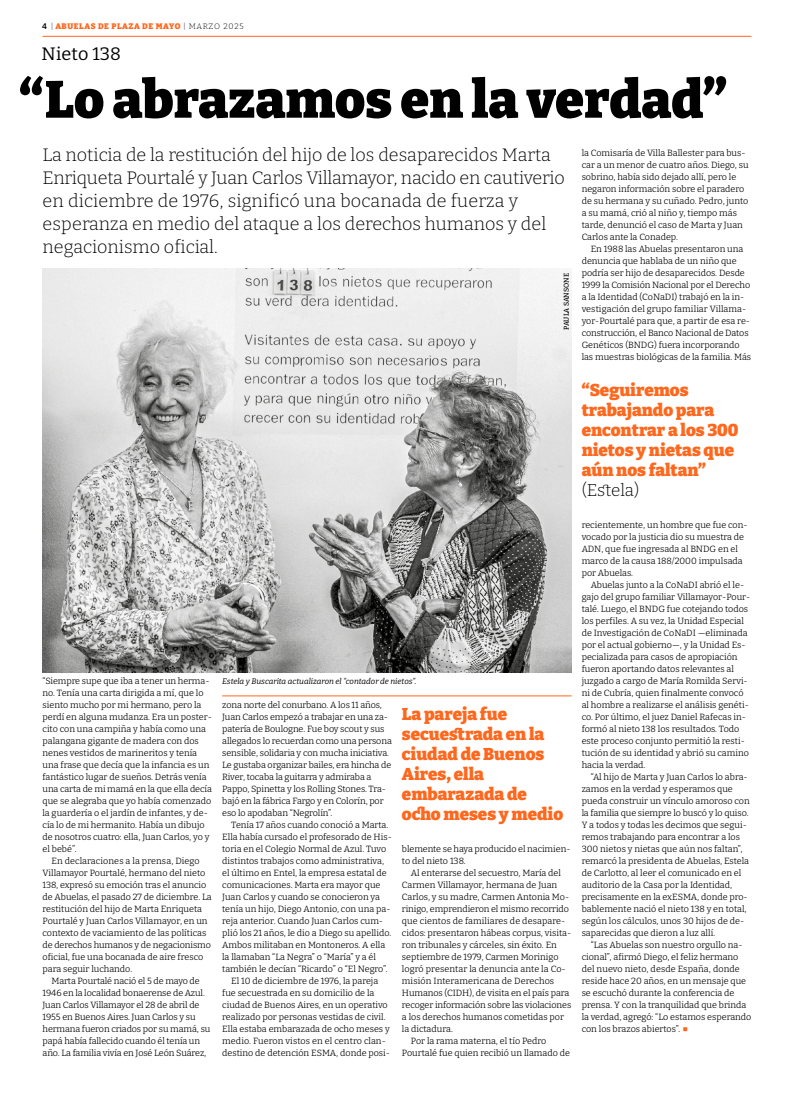
<style>
.page{position:relative;width:794px;height:1106px;background:#fff}
.page>*{position:absolute;margin:0;border:0;box-sizing:border-box;transform-origin:0 0}
.t1{font:900 52px "Bitter";color:#000}
.t2{font:300 18px/23px "Bitter";color:#000}
.t3{font:18px "Bitter";letter-spacing:.01em;color:#000}
.t4{font:900 17px/20px "Bitter";color:#ff671d}
.t5{font:300 17px "Bitter";color:#000}
.t6{font:100 9px/12px "Bitter";color:#000}
.t7{font:italic 8px "Bitter";color:#000}
.t8{font:900 8px "Bitter";letter-spacing:.075em;color:#ff671d}
.t9{font:500 7px "Bitter";letter-spacing:-.015em;color:#000}
.s1{font-weight:600;color:#000}
.s2{font-weight:300;color:#000}
.s3{font-weight:400;color:#ff671d}
</style>
<div class="page">
<hr style="left:43px;top:36px;width:708px;height:1px;background:#ff671d">
<img style="left:43px;top:269px;width:529px;height:403px">
<hr style="left:222px;top:695px;width:350px;height:1px;background:#ff671d">
<p class="t8" style="left:42px;top:21px;width:203px"><span class="s1">4</span> <span class="s2">|</span> ABUELAS DE PLAZA DE MAYO <span class="s2">| MARZO 2025</span></p>
<h2 class="t3" style="left:42px;top:42px;width:81px">Nieto 138</h2>
<h1 class="t1" style="left:20px;top:67px;width:708px">“Lo abrazamos en la verdad”</h1>
<p class="t2" style="left:43px;top:143px;width:524px">La noticia de la restitución del hijo de los desaparecidos Marta Enriqueta Pourtalé y Juan Carlos Villamayor, nacido en cautiverio en diciembre de 1976, significó una bocanada de fuerza y esperanza en medio del ataque a los derechos humanos y del negacionismo oficial.</p>
<p class="t9" style="left:562px;top:330px;width:59px;rotate:-90deg">PAULA SANSONE</p>
<p class="t6" style="left:43px;top:675px;width:171px">“Siempre supe que iba a tener un herma&shy;no. Tenía una carta dirigida a mí, que lo siento mucho por mi hermano, pero la perdí en alguna mudanza. Era un poster&shy;cito con una campiña y había como una palangana gigante de madera con dos nenes vestidos de marineritos y tenía una frase que decía que la infancia es un fantástico lugar de sueños. Detrás venía una carta de mi mamá en la que ella decía que se alegraba que yo había comenzado la guardería o el jardín de infantes, y de&shy;cía lo de mi hermanito. Había un dibujo de nosotros cuatro: ella, Juan Carlos, yo y el bebé”.</p>
<p class="t6" style="left:43px;top:855px;width:171px;text-indent:9px">En declaraciones a la prensa, Diego Villamayor Pourtalé, hermano del nieto 138, expresó su emoción tras el anuncio de Abuelas, el pasado 27 de diciembre. La restitución del hijo de Marta Enriqueta Pourtalé y Juan Carlos Villamayor, en un contexto de vaciamiento de las políticas de derechos humanos y de negacionismo oficial, fue una bocanada de aire fresco para seguir luchando.</p>
<p class="t6" style="left:43px;top:975px;width:169px;text-indent:9px">Marta Pourtalé nació el 5 de mayo de 1946 en la localidad bonaerense de Azul.<br>Juan Carlos Villamayor el 28 de abril de 1955 en Buenos Aires. Juan Carlos y su hermana fueron criados por su mamá, su papá había fallecido cuando él tenía un año. La familia vivía en José León Suárez,</p>
<p class="t7" style="left:222px;top:676px;width:196px">Estela y Buscarita actualizaron el “contador de nietos”.</p>
<p class="t6" style="left:222px;top:699px;width:171px">zona norte del conurbano. A los 11 años, Juan Carlos empezó a trabajar en una za&shy;patería de Boulogne. Fue boy scout y sus allegados lo recuerdan como una persona sensible, solidaria y con mucha iniciativa.<br>Le gustaba organizar bailes, era hincha de River, tocaba la guitarra y admiraba a Pappo, Spinetta y los Rolling Stones. Tra&shy;bajó en la fábrica Fargo y en Colorín, por eso lo apodaban “Negrolín”.</p>
<p class="t6" style="left:231px;top:819px;width:159px">Tenía 17 años cuando conoció a Marta.</p>
<p class="t6" style="left:222px;top:831px;width:171px">Ella había cursado el profesorado de His-</p>
<p class="t6" style="left:222px;top:843px;width:165px">toria en el Colegio Normal de Azul. Tuvo</p>
<p class="t6" style="left:222px;top:855px;width:163px">distintos trabajos como administrativa,</p>
<p class="t6" style="left:222px;top:867px;width:166px">el último en Entel, la empresa estatal de</p>
<p class="t6" style="left:222px;top:879px;width:160px">comunicaciones. Marta era mayor que</p>
<p class="t6" style="left:222px;top:890px;width:159px">Juan Carlos y cuando se conocieron ya</p>
<p class="t6" style="left:222px;top:902px;width:170px">tenía un hijo, Diego Antonio, con una pa-</p>
<p class="t6" style="left:222px;top:914px;width:162px">reja anterior. Cuando Juan Carlos cum-</p>
<p class="t6" style="left:222px;top:926px;width:171px">plió los 21 años, le dio a Diego su apellido.</p>
<p class="t6" style="left:222px;top:938px;width:164px">Ambos militaban en Montoneros. A ella</p>
<p class="t6" style="left:222px;top:950px;width:155px">la llamaban “La Negra” o “María” y a él</p>
<p class="t6" style="left:222px;top:962px;width:167px">también le decían “Ricardo” o “El Negro”.</p>
<p class="t6" style="left:231px;top:974px;width:148px">El 10 de diciembre de 1976, la pareja</p>
<p class="t6" style="left:222px;top:986px;width:154px">fue secuestrada en su domicilio de la</p>
<p class="t6" style="left:222px;top:998px;width:167px">ciudad de Buenos Aires, en un operativo</p>
<p class="t6" style="left:222px;top:1010px;width:165px">realizado por personas vestidas de civil.</p>
<p class="t6" style="left:222px;top:1022px;width:169px">Ella estaba embarazada de ocho meses y</p>
<p class="t6" style="left:222px;top:1034px;width:165px">medio. Fueron vistos en el centro clan-</p>
<p class="t6" style="left:222px;top:1046px;width:169px">destino de detención ESMA, donde posi-</p>
<h3 class="t4" style="left:402px;top:704px;width:163px">La pareja fue secuestrada en la ciudad de Buenos<br>Aires, ella embarazada de ocho meses y medio</h3>
<p class="t6" style="left:402px;top:842px;width:170px">blemente se haya producido el nacimien&shy;to del nieto 138.</p>
<p class="t6" style="left:411px;top:866px;width:152px">Al enterarse del secuestro, María del</p>
<p class="t6" style="left:402px;top:878px;width:157px">Carmen Villamayor, hermana de Juan</p>
<p class="t6" style="left:402px;top:890px;width:169px">Carlos, y su madre, Carmen Antonia Mo-</p>
<p class="t6" style="left:402px;top:902px;width:169px">rinigo, emprendieron el mismo recorrido</p>
<p class="t6" style="left:402px;top:914px;width:165px">que cientos de familiares de desapare-</p>
<p class="t6" style="left:402px;top:926px;width:171px">cidos: presentaron hábeas corpus, visita-</p>
<p class="t6" style="left:402px;top:938px;width:156px">ron tribunales y cárceles, sin éxito. En</p>
<p class="t6" style="left:402px;top:950px;width:158px">septiembre de 1979, Carmen Morinigo</p>
<p class="t6" style="left:402px;top:962px;width:165px">logró presentar la denuncia ante la Co-</p>
<p class="t6" style="left:402px;top:974px;width:154px">misión Interamericana de Derechos</p>
<p class="t6" style="left:402px;top:986px;width:169px">Humanos (CIDH), de visita en el país para</p>
<p class="t6" style="left:402px;top:998px;width:171px">recoger información sobre las violaciones</p>
<p class="t6" style="left:402px;top:1010px;width:163px">a los derechos humanos cometidas por</p>
<p class="t6" style="left:402px;top:1022px;width:52px">la dictadura.</p>
<p class="t6" style="left:411px;top:1034px;width:137px">Por la rama materna, el tío Pedro</p>
<p class="t6" style="left:402px;top:1046px;width:169px">Pourtalé fue quien recibió un llamado de</p>
<p class="t6" style="left:581px;top:146px;width:169px">la Comisaría de Villa Ballester para bus&shy;car a un menor de cuatro años. Diego, su sobrino, había sido dejado allí, pero le negaron información sobre el paradero de su hermana y su cuñado. Pedro, junto a su mamá, crió al niño y, tiempo más tarde, denunció el caso de Marta y Juan Carlos ante la Conadep.</p>
<p class="t6" style="left:581px;top:242px;width:171px;text-indent:9px">En 1988 las Abuelas presentaron una denuncia que hablaba de un niño que podría ser hijo de desaparecidos. Desde 1999 la Comisión Nacional por el Derecho a la Identidad (CoNaDI) trabajó en la in&shy;vestigación del grupo familiar Villama&shy;yor-Pourtalé para que, a partir de esa re&shy;construcción, el Banco Nacional de Datos Genéticos (BNDG) fuera incorporando las muestras biológicas de la familia. Más</p>
<h3 class="t4" style="left:581px;top:380px;width:158px">“Seguiremos trabajando para encontrar a los 300 nietos y nietas que aún nos faltan”</h3>
<h3 class="t5" style="left:581px;top:479px;width:59px">(Estela)</h3>
<p class="t6" style="left:581px;top:518px;width:167px">recientemente, un hombre que fue con&shy;vocado por la justicia dio su muestra de<br>ADN, que fue ingresada al BNDG en el marco de la causa 188/2000 impulsada por Abuelas.</p>
<p class="t6" style="left:581px;top:578px;width:170px;text-indent:9px">Abuelas junto a la CoNaDI abrió el le&shy;gajo del grupo familiar Villamayor-Pour&shy;talé. Luego, el BNDG fue cotejando todos los perfiles. A su vez, la Unidad Especial de Investigación de CoNaDI —eliminada por el actual gobierno—, y la Unidad Es&shy;pecializada para casos de apropiación fueron aportando datos relevantes al juzgado a cargo de María Romilda Servi&shy;ni de Cubría, quien finalmente convocó al hombre a realizarse el análisis genéti&shy;co. Por último, el juez Daniel Rafecas in&shy;formó al nieto 138 los resultados. Todo este proceso conjunto permitió la resti&shy;tución de su identidad y abrió su camino hacia la verdad.</p>
<p class="t6" style="left:581px;top:770px;width:170px;text-indent:9px">“Al hijo de Marta y Juan Carlos lo abra&shy;zamos en la verdad y esperamos que pueda construir un vínculo amoroso con la familia que siempre lo buscó y lo quiso.<br>Y a todos y todas les decimos que segui&shy;remos trabajando para encontrar a los 300 nietos y nietas que aún nos faltan”, remarcó la presidenta de Abuelas, Estela de Carlotto, al leer el comunicado en el auditorio de la Casa por la Identidad, precisamente en la exESMA, donde pro&shy;bablemente nació el nieto 138 y en total, según los cálculos, unos 30 hijos de de&shy;saparecidas que dieron a luz allí.</p>
<p class="t6" style="left:581px;top:938px;width:171px;text-indent:9px">“Las Abuelas son nuestro orgullo na&shy;cional”, afirmó Diego, el feliz hermano del nuevo nieto, desde España, donde reside hace 20 años, en un mensaje que se escuchó durante la conferencia de prensa. Y con la tranquilidad que brinda la verdad, agregó: “Lo estamos esperando con los brazos abiertos”. <span class="s3">■</span></p>
</div>
